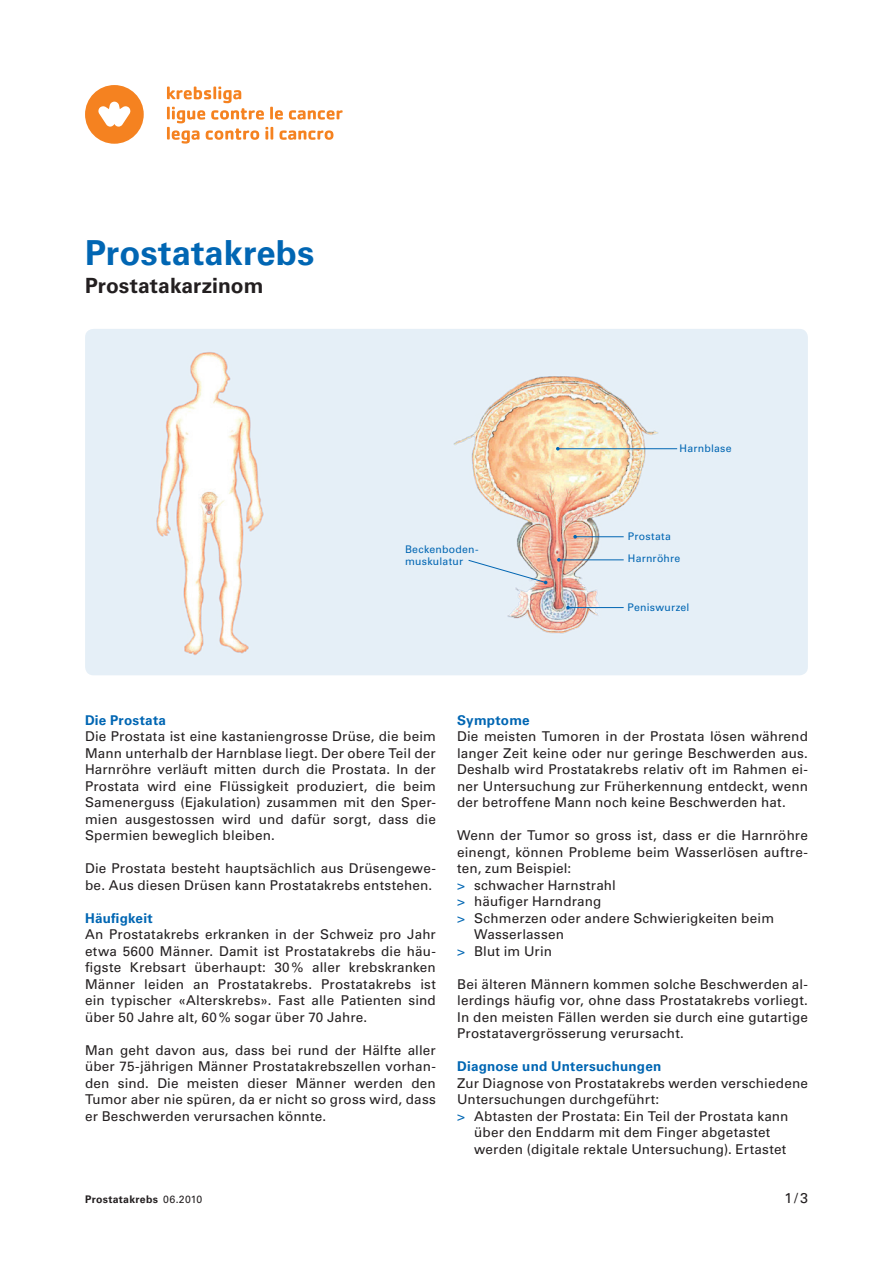
<style>
.page{position:relative;width:893px;height:1263px;background:#fff}
.page>*{position:absolute;margin:0;border:0;box-sizing:border-box;transform-origin:0 0}
.t1{font:700 34.5px "Univers LT Std";color:#0166b3}
.t2{font:700 21px "Univers LT Std";color:#231f20}
.t3{font:14.25px "Univers LT Std";color:#231f20}
.t4{font:13.5px/16.5px "Univers LT Std";letter-spacing:.015em;color:#231f20;text-align:justify}
.t5{font:700 13.5px "Univers LT Std";letter-spacing:.015em;color:#0166b3}
.t6{font:10.5px/21.9px "Univers LT Std";letter-spacing:.025em;color:#0166b3}
.t7{font:700 10.5px "Univers CE";letter-spacing:.03em;color:#231f20}
.s1{color:#0166b3}
.s2{font-family:"Univers LT Std";font-weight:400}
</style>
<div class="page">
<svg style="left:85px;top:85px;width:59px;height:59px"></svg>
<svg style="left:167px;top:87px;width:176px;height:57px"></svg>
<img style="left:85px;top:329px;width:723px;height:346px">
<hr style="left:558px;top:448px;width:119px;height:1px;background:#0166b3">
<hr style="left:575px;top:536px;width:49px;height:1px;background:#0166b3">
<hr style="left:559px;top:559px;width:65px;height:1px;background:#0166b3">
<svg style="left:557px;top:558px;width:4px;height:4px"></svg>
<hr style="left:568px;top:607px;width:56px;height:1px;background:#0166b3">
<svg style="left:467px;top:559px;width:80px;height:25px;background:#dadfe5"></svg>
<h1 class="t1" style="left:85px;top:233px;width:231px">Prostatakrebs</h1>
<h2 class="t2" style="left:85px;top:274px;width:180px">Prostatakarzinom</h2>
<p class="t6" style="left:405px;top:544px;width:75px;line-height:12px">Beckenboden&shy;muskulatur</p>
<p class="t6" style="left:680px;top:437px;width:54px">Harnblase</p>
<p class="t6" style="left:628px;top:526px;width:54px">Prostata<br>Harnröhre</p>
<p class="t6" style="left:628px;top:596px;width:63px">Peniswurzel</p>
<p class="t5" style="left:85px;top:712px;width:82px">Die Prostata</p>
<p class="t4" style="left:85px;top:728px;width:352px">Die Prostata ist eine kastaniengrosse Drüse, die beim Mann unterhalb der Harnblase liegt. Der obere Teil der Harnröhre verläuft mitten durch die Prostata. In der Prostata wird eine Flüssigkeit produziert, die beim Samenerguss (Ejakulation) zusammen mit den Sper&shy;mien ausgestossen wird und dafür sorgt, dass die Spermien beweglich bleiben.</p>
<p class="t4" style="left:85px;top:860px;width:352px">Die Prostata besteht hauptsächlich aus Drüsengewe&shy;be. Aus diesen Drüsen kann Prostatakrebs entstehen.</p>
<p class="t5" style="left:85px;top:910px;width:69px">Häufigkeit</p>
<p class="t4" style="left:85px;top:926px;width:352px">An Prostatakrebs erkranken in der Schweiz pro Jahr etwa 5600 Männer. Damit ist Prostatakrebs die häu&shy;figste Krebsart überhaupt: 30% aller krebskranken Männer leiden an Prostatakrebs. Prostatakrebs ist ein typischer «Alterskrebs». Fast alle Patienten sind über 50 Jahre alt, 60% sogar über 70 Jahre.</p>
<p class="t4" style="left:85px;top:1042px;width:352px">Man geht davon aus, dass bei rund der Hälfte aller über 75-jährigen Männer Prostatakrebszellen vorhan&shy;den sind. Die meisten dieser Männer werden den Tumor aber nie spüren, da er nicht so gross wird, dass er Beschwerden verursachen könnte.</p>
<p class="t5" style="left:457px;top:712px;width:74px">Symptome</p>
<p class="t4" style="left:457px;top:728px;width:352px">Die meisten Tumoren in der Prostata lösen während langer Zeit keine oder nur geringe Beschwerden aus.<br>Deshalb wird Prostatakrebs relativ oft im Rahmen ei&shy;ner Untersuchung zur Früherkennung entdeckt, wenn der betroffene Mann noch keine Beschwerden hat.</p>
<p class="t4" style="left:457px;top:827px;width:352px">Wenn der Tumor so gross ist, dass er die Harnröhre</p>
<p class="t4" style="left:457px;top:844px;width:352px">einengt, können Probleme beim Wasserlösen auftre-</p>
<p class="t4" style="left:457px;top:860px;width:116px">ten, zum Beispiel:</p>
<p class="t4" style="left:457px;top:877px;width:160px"><span class="s1">&gt;</span> schwacher Harnstrahl</p>
<p class="t4" style="left:457px;top:893px;width:146px"><span class="s1">&gt;</span> häufiger Harndrang</p>
<p class="t4" style="left:457px;top:910px;width:318px"><span class="s1">&gt;</span> Schmerzen oder andere Schwierigkeiten beim</p>
<p class="t4" style="left:474px;top:926px;width:91px">Wasserlassen</p>
<p class="t4" style="left:457px;top:943px;width:96px"><span class="s1">&gt;</span> Blut im Urin</p>
<p class="t4" style="left:457px;top:976px;width:352px">Bei älteren Männern kommen solche Beschwerden al&shy;lerdings häufig vor, ohne dass Prostatakrebs vorliegt.<br>In den meisten Fällen werden sie durch eine gutartige Prostatavergrösserung verursacht.</p>
<p class="t5" style="left:457px;top:1059px;width:206px">Diagnose und Untersuchungen</p>
<p class="t4" style="left:457px;top:1075px;width:352px">Zur Diagnose von Prostatakrebs werden verschiedene</p>
<p class="t4" style="left:457px;top:1091px;width:204px">Untersuchungen durchgeführt:</p>
<p class="t4" style="left:457px;top:1108px;width:333px"><span class="s1">&gt;</span> Abtasten der Prostata: Ein Teil der Prostata kann</p>
<p class="t4" style="left:474px;top:1124px;width:298px">über den Enddarm mit dem Finger abgetastet</p>
<p class="t4" style="left:474px;top:1141px;width:314px">werden (digitale rektale Untersuchung). Ertastet</p>
<p class="t7" style="left:85px;top:1193px;width:119px">Prostatakrebs <span class="s2">06.2010</span></p>
<p class="t3" style="left:785px;top:1190px;width:25px">1/3</p>
</div>
